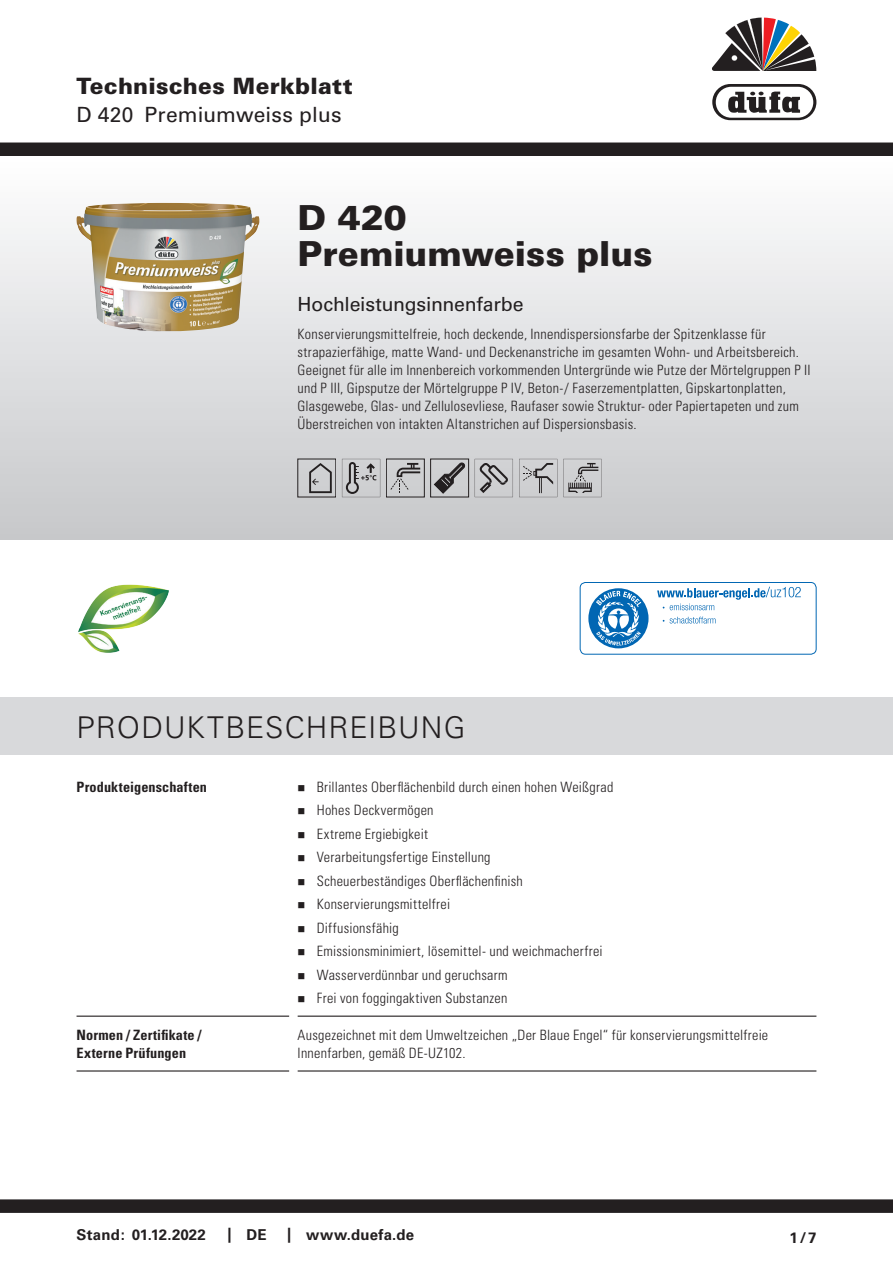
<style>
.page{position:relative;width:893px;height:1263px;background:#fff}
.page>*{position:absolute;margin:0;border:0;box-sizing:border-box;transform-origin:0 0}
.t1{font:900 34.5px/36px "Univers";letter-spacing:-.005em;color:#231f20}
.t2{font:300 30px "Univers";letter-spacing:.035em;color:#231f20}
.t3{font:900 22.5px "Univers";letter-spacing:.01em;color:#231f20}
.t4{font:21px "Univers";letter-spacing:.005em;color:#231f20}
.t5{font:19.5px "Univers";letter-spacing:-.01em;color:#231f20}
.t6{font:700 15px "Univers";letter-spacing:.015em;color:#231f20}
.t7{font:300 condensed 14.25px/23.5px "Univers";letter-spacing:.02em;color:#231f20}
.t8{font:700 condensed 14.25px/18px "Univers";letter-spacing:.01em;color:#231f20}
.t9{font:900 6.9px/8.1px "Roboto";color:#0e7d51;text-align:center}
</style>
<div class="page">
<div style="left:0;top:143px;width:893px;height:13px;background:#231f20"></div>
<div style="left:0;top:1199px;width:893px;height:14px;background:#231f20"></div>
<hr style="left:77px;top:1015px;width:212px;height:2px;background:#231f20">
<hr style="left:298px;top:1015px;width:518px;height:2px;background:#231f20">
<hr style="left:77px;top:1070px;width:212px;height:1px;background:#231f20">
<hr style="left:298px;top:1070px;width:518px;height:1px;background:#231f20">
<div style="left:0;top:697px;width:893px;height:58px;background:#d8d9db"></div>
<div style="left:0;top:156px;width:893px;height:384px;background:linear-gradient(to bottom,#fefeff,#c5c6c9)"></div>
<img style="left:77px;top:203px;width:182px;height:128px">
<svg style="left:309px;top:463px;width:23px;height:30px"></svg>
<svg style="left:342px;top:459px;width:38px;height:38px"></svg>
<svg style="left:390px;top:463px;width:30px;height:30px"></svg>
<div style="left:430px;top:459px;width:39px;height:38px;border:1px solid #231f20"></div>
<svg style="left:434px;top:462px;width:31px;height:31px"></svg>
<svg style="left:475px;top:459px;width:38px;height:38px"></svg>
<svg style="left:519px;top:459px;width:38px;height:38px"></svg>
<svg style="left:563px;top:459px;width:39px;height:38px"></svg>
<img style="left:78px;top:584px;width:59px;height:69px">
<svg style="left:79px;top:585px;width:90px;height:51px"></svg>
<div style="left:580px;top:582px;width:236px;height:72px;border:1px solid #0166b3;border-radius:5px"></div>
<svg style="left:588px;top:588px;width:60px;height:60px"></svg>
<svg style="left:657px;top:587px;width:144px;height:23px"></svg>
<svg style="left:670px;top:617px;width:45px;height:6px"></svg>
<svg style="left:712px;top:84px;width:104px;height:36px"></svg>
<svg style="left:712px;top:17px;width:104px;height:54px"></svg>
<h3 class="t3" style="left:77px;top:72px;width:278px">Technisches Merkblatt</h3>
<h3 class="t4" style="left:77px;top:103px;width:266px">D 420 Premiumweiss plus</h3>
<p class="t9" style="left:99px;top:610px;width:52px;rotate:-20deg">Konservierungs&shy;mittelfrei!</p>
<h1 class="t1" style="left:298px;top:200px;width:357px">D 420<br>Premiumweiss plus</h1>
<h3 class="t5" style="left:298px;top:292px;width:227px">Hochleistungsinnenfarbe</h3>
<p class="t7" style="left:298px;top:325px;width:514px;line-height:18px">Konservierungsmittelfreie, hoch deckende, Innendispersionsfarbe der Spitzenklasse für strapazierfähige, matte Wand- und Deckenanstriche im gesamten Wohn- und Arbeitsbereich.<br>Geeignet für alle im Innenbereich vorkommenden Untergründe wie Putze der Mörtelgruppen P II und P III, Gipsputze der Mörtelgruppe P IV, Beton-/ Faserzementplatten, Gipskartonplatten, Glasgewebe, Glas- und Zellulosevliese, Raufaser sowie Struktur- oder Papiertapeten und zum Überstreichen von intakten Altanstrichen auf Dispersionsbasis.</p>
<h2 class="t2" style="left:77px;top:709px;width:390px">PRODUKTBESCHREIBUNG</h2>
<p class="t8" style="left:77px;top:777px;width:132px">Produkteigenschaften</p>
<p class="t7" style="left:317px;top:775px;width:298px">Brillantes Oberflächenbild durch einen hohen Weißgrad Hohes Deckvermögen<br>Extreme Ergiebigkeit<br>Verarbeitungsfertige Einstellung<br>Scheuerbeständiges Oberflächenfinish Konservierungsmittelfrei<br>Diffusionsfähig<br>Emissionsminimiert, lösemittel- und weichmacherfrei Wasserverdünnbar und geruchsarm<br>Frei von foggingaktiven Substanzen</p>
<p class="t8" style="left:77px;top:1026px;width:127px">Normen / Zertifikate /<br>Externe Prüfungen</p>
<p class="t7" style="left:298px;top:1026px;width:472px;line-height:18px">Ausgezeichnet mit dem Umweltzeichen „Der Blaue Engel“ für konservierungsmittelfreie<br>Innenfarben, gemäß DE-UZ102.</p>
<p class="t6" style="left:77px;top:1226px;width:131px">Stand: 01.12.2022</p>
<p class="t6" style="left:228px;top:1226px;width:41px">| DE</p>
<p class="t6" style="left:287px;top:1226px;width:129px">| www.duefa.de</p>
<p class="t6" style="left:790px;top:1229px;width:28px">1/7</p>
</div>
